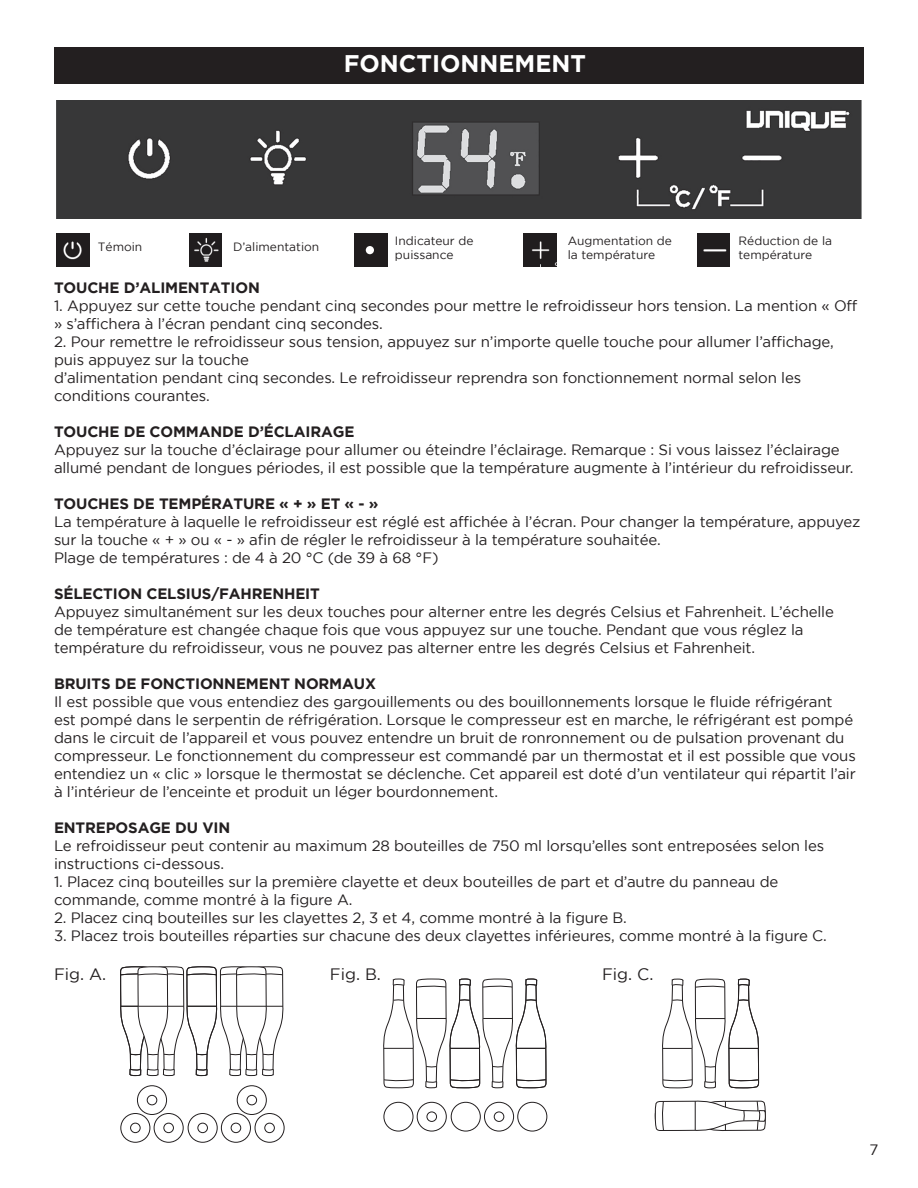
<style>
.page{position:relative;width:918px;height:1188px;background:#fff}
.page>*{position:absolute;margin:0;border:0;box-sizing:border-box;transform-origin:0 0}
.t1{font:700 24px "Gotham";color:#fff}
.t2{font:16.5px "Gotham";color:#231f20}
.t3{font:15px/18px "Gotham";letter-spacing:-.01em;color:#231f20}
.t4{font:700 15px "Gotham";letter-spacing:-.01em;color:#231f20}
.t5{font:12px/14.4px "Gotham";color:#231f20}
</style>
<div class="page">
<div style="left:54px;top:48px;width:810px;height:36px;background:#231f20"></div>
<img style="left:56px;top:234px;width:33px;height:32px">
<img style="left:189px;top:234px;width:33px;height:32px">
<img style="left:524px;top:234px;width:33px;height:32px">
<img style="left:697px;top:234px;width:33px;height:32px">
<svg style="left:120px;top:966px;width:165px;height:177px"></svg>
<div style="left:154px;top:1114px;width:29px;height:28px;background:#fff;border-radius:50%"></div>
<div style="left:154px;top:1113px;width:30px;height:30px;border:1px solid #231f20;border-radius:50%"></div>
<div style="left:164px;top:1123px;width:10px;height:10px;border:1px solid #231f20;border-radius:50%"></div>
<div style="left:221px;top:1114px;width:29px;height:28px;background:#fff;border-radius:50%"></div>
<div style="left:221px;top:1113px;width:30px;height:30px;border:1px solid #231f20;border-radius:50%"></div>
<div style="left:231px;top:1123px;width:10px;height:10px;border:1px solid #231f20;border-radius:50%"></div>
<svg style="left:383px;top:978px;width:164px;height:154px"></svg>
<div style="left:384px;top:1102px;width:29px;height:29px;background:#fff;border-radius:50%"></div>
<div style="left:384px;top:1102px;width:29px;height:29px;border:1px solid #231f20;border-radius:50%"></div>
<div style="left:417px;top:1102px;width:29px;height:29px;background:#fff;border-radius:50%"></div>
<div style="left:417px;top:1102px;width:30px;height:29px;border:1px solid #231f20;border-radius:50%"></div>
<div style="left:427px;top:1112px;width:10px;height:10px;border:1px solid #231f20;border-radius:50%"></div>
<div style="left:451px;top:1102px;width:29px;height:29px;background:#fff;border-radius:50%"></div>
<div style="left:451px;top:1102px;width:30px;height:29px;border:1px solid #231f20;border-radius:50%"></div>
<div style="left:484px;top:1102px;width:30px;height:29px;background:#fff;border-radius:50%"></div>
<div style="left:484px;top:1102px;width:30px;height:29px;border:1px solid #231f20;border-radius:50%"></div>
<div style="left:494px;top:1112px;width:10px;height:10px;border:1px solid #231f20;border-radius:50%"></div>
<div style="left:518px;top:1102px;width:29px;height:29px;background:#fff;border-radius:50%"></div>
<div style="left:517px;top:1102px;width:30px;height:29px;border:1px solid #231f20;border-radius:50%"></div>
<svg style="left:655px;top:978px;width:111px;height:153px"></svg>
<img style="left:354px;top:234px;width:33px;height:32px">
<div style="left:366px;top:246px;width:8px;height:8px;background:#fff;border-radius:50%"></div>
<img style="left:56px;top:100px;width:806px;height:118px">
<h1 class="t1" style="left:344px;top:49px;width:244px">FONCTIONNEMENT</h1>
<p class="t5" style="left:98px;top:240px;width:46px">Témoin</p>
<p class="t5" style="left:233px;top:240px;width:88px">D’alimentation</p>
<p class="t5" style="left:568px;top:233px;width:106px">Augmentation de la température</p>
<p class="t5" style="left:739px;top:233px;width:95px">Réduction de la température</p>
<p class="t5" style="left:395px;top:233px;width:80px">Indicateur de puissance</p>
<p class="t4" style="left:54px;top:279px;width:207px">TOUCHE D’ALIMENTATION</p>
<p class="t3" style="left:54px;top:296px;width:805px">1. Appuyez sur cette touche pendant cinq secondes pour mettre le refroidisseur hors tension. La mention « Off » s’affichera à l’écran pendant cinq secondes.</p>
<p class="t3" style="left:54px;top:332px;width:781px">2. Pour remettre le refroidisseur sous tension, appuyez sur n’importe quelle touche pour allumer l’affichage, puis appuyez sur la touche<br>d’alimentation pendant cinq secondes. Le refroidisseur reprendra son fonctionnement normal selon les conditions courantes.</p>
<p class="t4" style="left:54px;top:423px;width:302px">TOUCHE DE COMMANDE D’ÉCLAIRAGE</p>
<p class="t3" style="left:54px;top:440px;width:801px">Appuyez sur la touche d’éclairage pour allumer ou éteindre l’éclairage. Remarque : Si vous laissez l’éclairage allumé pendant de longues périodes, il est possible que la température augmente à l’intérieur du refroidisseur.</p>
<p class="t4" style="left:54px;top:495px;width:326px">TOUCHES DE TEMPÉRATURE « + » ET « - »</p>
<p class="t3" style="left:54px;top:512px;width:808px">La température à laquelle le refroidisseur est réglé est affichée à l’écran. Pour changer la température, appuyez sur la touche « + » ou « - » afin de régler le refroidisseur à la température souhaitée.<br>Plage de températures : de 4 à 20 °C (de 39 à 68 °F)</p>
<p class="t4" style="left:54px;top:585px;width:267px">SÉLECTION CELSIUS/FAHRENHEIT</p>
<p class="t3" style="left:54px;top:602px;width:782px">Appuyez simultanément sur les deux touches pour alterner entre les degrés Celsius et Fahrenheit. L’échelle de température est changée chaque fois que vous appuyez sur une touche. Pendant que vous réglez la température du refroidisseur, vous ne pouvez pas alterner entre les degrés Celsius et Fahrenheit.</p>
<p class="t4" style="left:54px;top:675px;width:324px">BRUITS DE FONCTIONNEMENT NORMAUX</p>
<p class="t3" style="left:54px;top:692px;width:803px">Il est possible que vous entendiez des gargouillements ou des bouillonnements lorsque le fluide réfrigérant est pompé dans le serpentin de réfrigération. Lorsque le compresseur est en marche, le réfrigérant est pompé dans le circuit de l’appareil et vous pouvez entendre un bruit de ronronnement ou de pulsation provenant du compresseur. Le fonctionnement du compresseur est commandé par un thermostat et il est possible que vous entendiez un « clic » lorsque le thermostat se déclenche. Cet appareil est doté d’un ventilateur qui répartit l’air à l’intérieur de l’enceinte et produit un léger bourdonnement.</p>
<p class="t4" style="left:54px;top:819px;width:178px">ENTREPOSAGE DU VIN</p>
<p class="t3" style="left:54px;top:836px;width:772px">Le refroidisseur peut contenir au maximum 28 bouteilles de 750 ml lorsqu’elles sont entreposées selon les instructions ci-dessous.</p>
<p class="t3" style="left:54px;top:872px;width:726px">1. Placez cinq bouteilles sur la première clayette et deux bouteilles de part et d’autre du panneau de commande, comme montré à la figure A.</p>
<p class="t3" style="left:54px;top:908px;width:574px">2. Placez cinq bouteilles sur les clayettes 2, 3 et 4, comme montré à la figure B.</p>
<p class="t3" style="left:54px;top:926px;width:774px">3. Placez trois bouteilles réparties sur chacune des deux clayettes inférieures, comme montré à la figure C.</p>
<p class="t2" style="left:54px;top:965px;width:54px">Fig. A.</p>
<p class="t2" style="left:330px;top:965px;width:53px">Fig. B.</p>
<p class="t2" style="left:602px;top:965px;width:53px">Fig. C.</p>
<p class="t3" style="left:870px;top:1141px;width:10px">7</p>
</div>
